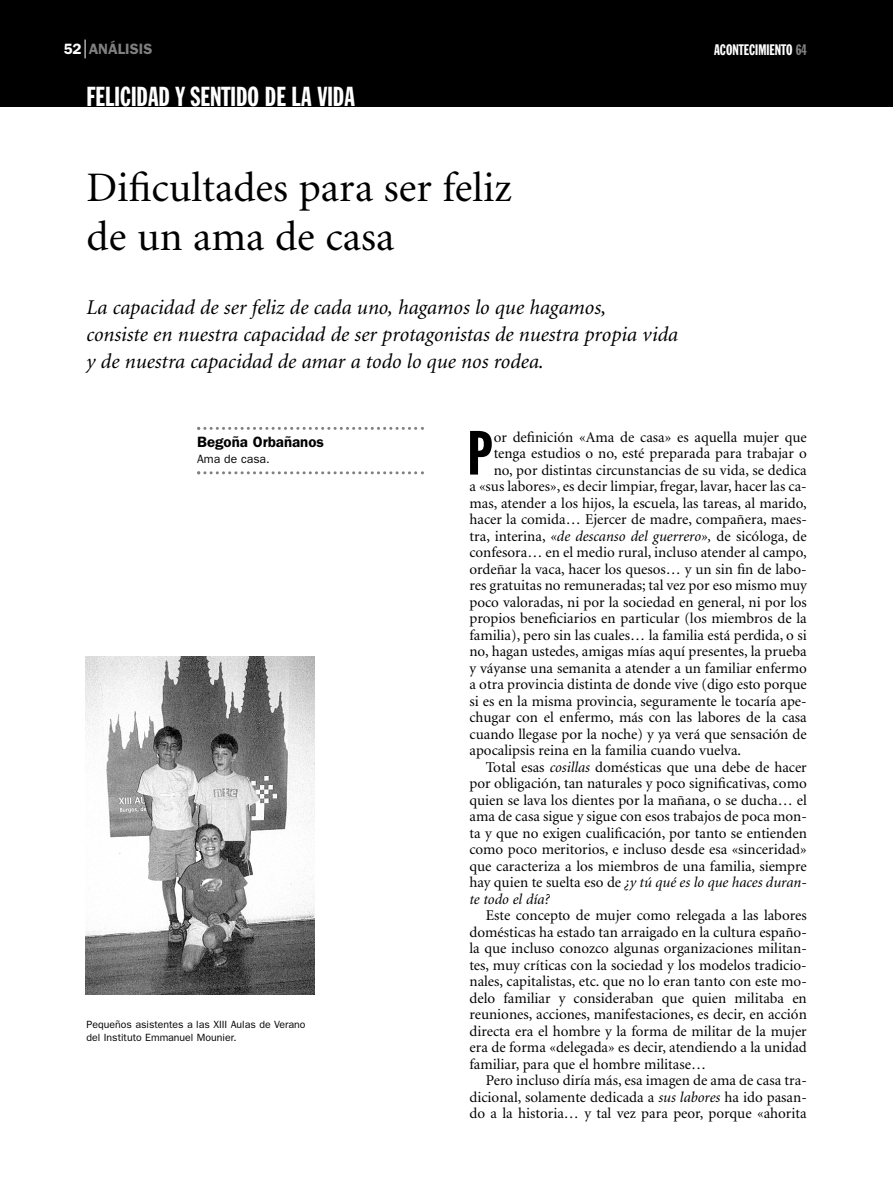
<style>
.page{position:relative;width:893px;height:1190px;background:#fff}
.page>*{position:absolute;margin:0;border:0;box-sizing:border-box;transform-origin:0 0}
.t1{font:61.35px "Franklin Gothic Extra Cond";color:#000}
.t2{font:42px/48px "Minion";color:#000}
.t3{font:27px "Franklin Gothic Extra Cond";color:#fff}
.t4{font:italic 21px/27px "Minion";color:#000}
.t5{font:15px/16.5px "Minion";color:#000;text-align:justify}
.t6{font:italic 15px "Minion";color:#000}
.t7{font:15px "Franklin Gothic Extra Cond";color:#fff}
.t8{font:600 15px "Franklin Gothic";color:#000}
.t9{font:600 15px "Franklin Gothic";color:#808080}
.t10{font:600 15px "Franklin Gothic";color:#fff}
.t11{font:12px "Franklin Gothic";color:#000}
.t12{font:10.5px/12.6px "Franklin Gothic";color:#000}
.s1{color:#808080}
.s2{font-style:italic}
.s3{font-style:normal}
</style>
<div class="page">
<div style="left:0;top:0;width:892px;height:106px;background:#000"></div>
<svg style="left:85px;top:40px;width:1px;height:18px"></svg>
<svg style="left:197px;top:427px;width:227px;height:3px"></svg>
<svg style="left:197px;top:471px;width:227px;height:3px"></svg>
<img style="left:85px;top:656px;width:230px;height:338px">
<p class="t9" style="left:89px;top:44px;width:65px">ANÁLISIS</p>
<p class="t7" style="left:714px;top:44px;width:94px">ACONTECIMIENTO <span class="s1">64</span></p>
<h3 class="t3" style="left:87px;top:87px;width:270px">FELICIDAD Y SENTIDO DE LA VIDA</h3>
<p class="t10" style="left:63px;top:44px;width:19px">52</p>
<h2 class="t2" style="left:87px;top:168px;width:426px">Dificultades para ser feliz de un ama de casa</h2>
<h3 class="t4" style="left:87px;top:296px;width:593px">La capacidad de ser feliz de cada uno, hagamos lo que hagamos,<br>consiste en nuestra capacidad de ser protagonistas de nuestra propia vida y de nuestra capacidad de amar a todo lo que nos rodea.</h3>
<p class="t8" style="left:197px;top:436px;width:128px">Begoña Orbañanos</p>
<p class="t11" style="left:197px;top:454px;width:74px">Ama de casa.</p>
<p class="t12" style="left:87px;top:1019px;width:220px">Pequeños asistentes a las XIII Aulas de Verano del Instituto Emmanuel Mounier.</p>
<h1 class="t1" style="left:467px;top:431px;width:25px">P</h1>
<p class="t5" style="left:493px;top:430px;width:315px">or definición «Ama de casa» es aquella mujer que</p>
<p class="t5" style="left:493px;top:446px;width:314px">tenga estudios o no, esté preparada para trabajar o</p>
<p class="t5" style="left:493px;top:463px;width:314px">no, por distintas circunstancias de su vida, se dedica</p>
<p class="t5" style="left:469px;top:479px;width:339px">a «sus labores», es decir limpiar, fregar, lavar, hacer las ca-</p>
<p class="t5" style="left:469px;top:496px;width:339px">mas, atender a los hijos, la escuela, las tareas, al marido,</p>
<p class="t5" style="left:469px;top:512px;width:339px">hacer la comida… Ejercer de madre, compañera, maes-</p>
<p class="t5" style="left:469px;top:529px;width:339px">tra, interina, <span class="s2">«de descanso del guerrero»,</span> de sicóloga, de</p>
<p class="t5" style="left:469px;top:545px;width:339px">confesora… en el medio rural, incluso atender al campo,</p>
<p class="t5" style="left:469px;top:562px;width:339px">ordeñar la vaca, hacer los quesos… y un sin fin de labo-</p>
<p class="t5" style="left:469px;top:578px;width:339px">res gratuitas no remuneradas; tal vez por eso mismo muy</p>
<p class="t5" style="left:469px;top:595px;width:339px">poco valoradas, ni por la sociedad en general, ni por los</p>
<p class="t5" style="left:469px;top:611px;width:339px">propios beneficiarios en particular (los miembros de la</p>
<p class="t5" style="left:469px;top:628px;width:339px">familia), pero sin las cuales… la familia está perdida, o si</p>
<p class="t5" style="left:469px;top:644px;width:339px">no, hagan ustedes, amigas mías aquí presentes, la prueba</p>
<p class="t5" style="left:469px;top:661px;width:339px">y váyanse una semanita a atender a un familiar enfermo</p>
<p class="t5" style="left:469px;top:677px;width:339px">a otra provincia distinta de donde vive (digo esto porque</p>
<p class="t5" style="left:469px;top:694px;width:339px">si es en la misma provincia, seguramente le tocaría ape-</p>
<p class="t5" style="left:469px;top:710px;width:339px">chugar con el enfermo, más con las labores de la casa</p>
<p class="t5" style="left:469px;top:727px;width:339px">cuando llegase por la noche) y ya verá que sensación de</p>
<p class="t5" style="left:469px;top:743px;width:273px">apocalipsis reina en la familia cuando vuelva.</p>
<p class="t5" style="left:486px;top:760px;width:322px">Total esas <span class="s2">cosillas</span> domésticas que una debe de hacer</p>
<p class="t5" style="left:469px;top:776px;width:339px">por obligación, tan naturales y poco significativas, como</p>
<p class="t5" style="left:469px;top:793px;width:339px">quien se lava los dientes por la mañana, o se ducha… el</p>
<p class="t5" style="left:469px;top:809px;width:339px">ama de casa sigue y sigue con esos trabajos de poca mon-</p>
<p class="t5" style="left:469px;top:826px;width:339px">ta y que no exigen cualificación, por tanto se entienden</p>
<p class="t5" style="left:469px;top:842px;width:339px">como poco meritorios, e incluso desde esa «sinceridad»</p>
<p class="t5" style="left:469px;top:859px;width:339px">que caracteriza a los miembros de una familia, siempre</p>
<p class="t6" style="left:469px;top:876px;width:339px"><span class="s3">hay quien te suelta eso de</span> ¿y tú qué es lo que haces duran-</p>
<p class="t6" style="left:469px;top:893px;width:82px">te todo el día?</p>
<p class="t5" style="left:469px;top:908px;width:339px;text-indent:16px">Este concepto de mujer como relegada a las labores domésticas ha estado tan arraigado en la cultura españo&shy;la que incluso conozco algunas organizaciones militan&shy;tes, muy críticas con la sociedad y los modelos tradicio&shy;nales, capitalistas, etc. que no lo eran tanto con este mo&shy;delo familiar y consideraban que quien militaba en reuniones, acciones, manifestaciones, es decir, en acción directa era el hombre y la forma de militar de la mujer era de forma «delegada» es decir, atendiendo a la unidad familiar, para que el hombre militase…</p>
<p class="t5" style="left:469px;top:1073px;width:339px;text-indent:16px">Pero incluso diría más, esa imagen de ama de casa tra&shy;dicional, solamente dedicada a <span class="s2">sus labores</span> ha ido pasan&shy;do a la historia… y tal vez para peor, porque «ahorita</p>
</div>
